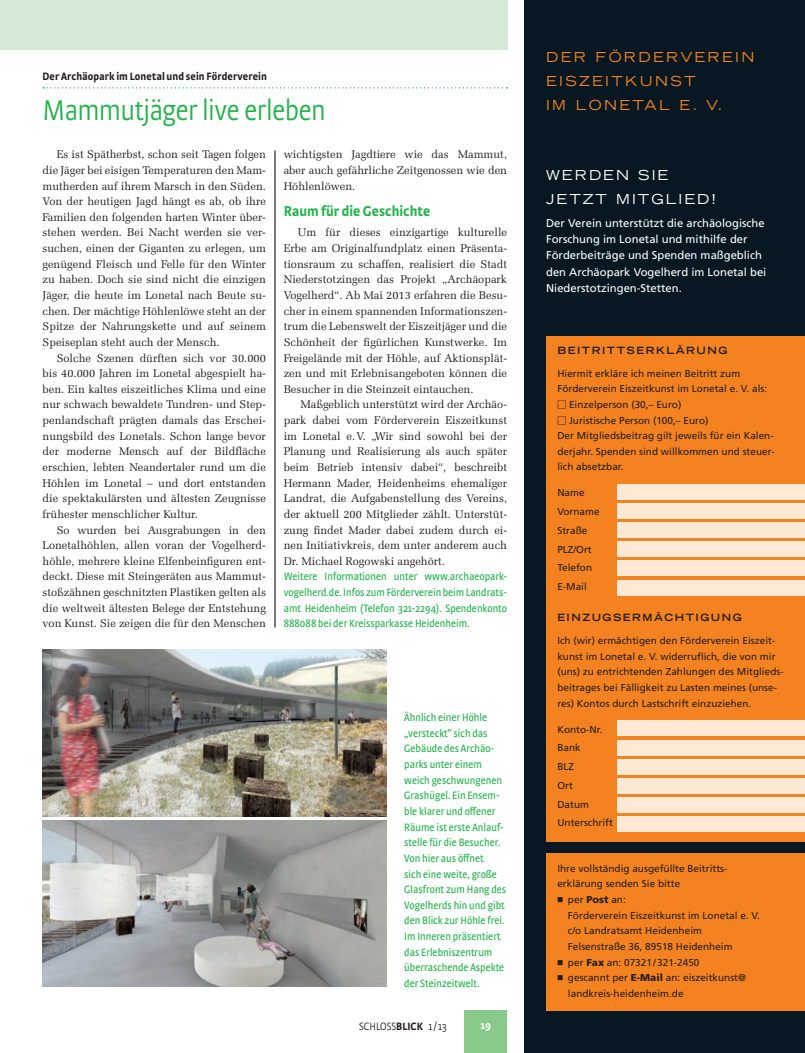
<style>
.page{position:relative;width:805px;height:1053px;background:#fff}
.page>*{position:absolute;margin:0;border:0;box-sizing:border-box;transform-origin:0 0}
.t1{font:300 30px "Strada Cond";letter-spacing:-.025em;color:#23b24b}
.t2{font:700 15px "Strada Cond";color:#23b24b}
.t3{font:expanded 13.75px/23.8px "Trade Gothic LH";letter-spacing:.17em;color:#f58220}
.t4{font:expanded 13.75px/23.8px "Trade Gothic LH";letter-spacing:.15em;color:#fff}
.t5{font:11.25px/15.6px "Zapf Elliptical 711 BT";color:#231f20;text-align:justify}
.t6{font:11.25px/15.6px "Strada Cond TF";color:#23b24b}
.t7{font:11.25px/15.6px "Strada Cond";color:#23b24b;text-align:justify}
.t8{font:11.25px/16.2px "Frutiger";color:#fff}
.t9{font:700 11.25px "Strada Cond";letter-spacing:.005em;color:#231f20}
.t10{font:300 11.25px "Strada Cond";color:#231f20}
.t11{font:700 11.25px "Strada Cond";color:#fff}
.t12{font:10px/18.8px "Frutiger";color:#231f20}
.t13{font:700 expanded 10px "Trade Gothic LH";letter-spacing:.15em;color:#231f20}
.s1{font-weight:700}
.s2{font-family:"Universal Newswith Comm Pi"}
.s3{font-weight:900}
</style>
<div class="page">
<div style="left:464px;top:1010px;width:43px;height:42px;background:#89ca8b"></div>
<div style="left:0;top:0;width:507px;height:50px;background:#d5ead4"></div>
<svg style="left:43px;top:87px;width:464px;height:1px"></svg>
<hr style="left:275px;top:150px;width:1px;height:477px;background:#231f20">
<div style="left:524px;top:0;width:280px;height:1052px;background:#071822"></div>
<div style="left:546px;top:336px;width:258px;height:674px;background:#f58220"></div>
<div style="left:525px;top:842px;width:279px;height:11px;background:#071822"></div>
<div style="left:617px;top:484px;width:187px;height:15px;background:#fee9d5"></div>
<div style="left:617px;top:503px;width:187px;height:15px;background:#fee9d5"></div>
<div style="left:617px;top:522px;width:187px;height:15px;background:#fee9d5"></div>
<div style="left:617px;top:541px;width:187px;height:16px;background:#fee9d5"></div>
<div style="left:617px;top:560px;width:187px;height:16px;background:#fee9d5"></div>
<div style="left:617px;top:580px;width:187px;height:15px;background:#fee9d5"></div>
<div style="left:617px;top:720px;width:187px;height:16px;background:#fee9d5"></div>
<div style="left:617px;top:740px;width:187px;height:15px;background:#fee9d5"></div>
<div style="left:617px;top:759px;width:187px;height:15px;background:#fee9d5"></div>
<div style="left:617px;top:778px;width:187px;height:15px;background:#fee9d5"></div>
<div style="left:617px;top:797px;width:187px;height:15px;background:#fee9d5"></div>
<div style="left:617px;top:816px;width:187px;height:16px;background:#fee9d5"></div>
<img style="left:43px;top:650px;width:343px;height:166px">
<img style="left:43px;top:820px;width:343px;height:166px">
<p class="t9" style="left:43px;top:69px;width:226px">Der Archäopark im Lonetal und sein Förderverein</p>
<h1 class="t1" style="left:43px;top:94px;width:285px">Mammutjäger live erleben</h1>
<p class="t5" style="left:43px;top:146px;width:225px;text-indent:14px">Es ist Spätherbst, schon seit Tagen folgen die Jäger bei eisigen Temperaturen den Mam&shy;mutherden auf ihrem Marsch in den Süden.<br>Von der heutigen Jagd hängt es ab, ob ihre Familien den folgenden harten Winter über&shy;stehen werden. Bei Nacht werden sie ver&shy;suchen, einen der Giganten zu erlegen, um genügend Fleisch und Felle für den Winter zu haben. Doch sie sind nicht die einzigen Jäger, die heute im Lonetal nach Beute su&shy;chen. Der mächtige Höhlenlöwe steht an der Spitze der Nahrungskette und auf seinem Speiseplan steht auch der Mensch.</p>
<p class="t5" style="left:43px;top:350px;width:225px;text-indent:14px">Solche Szenen dürften sich vor 30.000 bis 40.000 Jahren im Lonetal abgespielt ha&shy;ben. Ein kaltes eiszeitliches Klima und eine nur schwach bewaldete Tundren- und Step&shy;penlandschaft prägten damals das Erschei&shy;nungsbild des Lonetals. Schon lange bevor der moderne Mensch auf der Bildfläche erschien, lebten Neandertaler rund um die Höhlen im Lonetal – und dort entstanden die spektakulärsten und ältesten Zeugnisse frühester menschlicher Kultur.</p>
<p class="t5" style="left:43px;top:521px;width:225px;text-indent:14px">So wurden bei Ausgrabungen in den Lonetalhöhlen, allen voran der Vogelherd&shy;höhle, mehrere kleine Elfenbeinfiguren ent&shy;deckt. Diese mit Steingeräten aus Mammut&shy;stoßzähnen geschnitzten Plastiken gelten als die weltweit ältesten Belege der Entstehung von Kunst. Sie zeigen die für den Menschen</p>
<p class="t5" style="left:283px;top:146px;width:225px">wichtigsten Jagdtiere wie das Mammut, aber auch gefährliche Zeitgenossen wie den Höhlenlöwen.</p>
<h2 class="t2" style="left:283px;top:202px;width:148px">Raum für die Geschichte</h2>
<p class="t5" style="left:283px;top:225px;width:225px;text-indent:14px">Um für dieses einzigartige kulturelle Erbe am Originalfundplatz einen Präsenta&shy;tionsraum zu schaffen, realisiert die Stadt Niederstotzingen das Projekt „Archäopark Vogelherd“. Ab Mai 2013 erfahren die Besu&shy;cher in einem spannenden Informationszen&shy;trum die Lebenswelt der Eiszeitjäger und die Schönheit der figürlichen Kunstwerke. Im Freigelände mit der Höhle, auf Aktionsplät&shy;zen und mit Erlebnisangeboten können die Besucher in die Steinzeit eintauchen.</p>
<p class="t5" style="left:283px;top:396px;width:225px;text-indent:17px">Maßgeblich unterstützt wird der Archäo&shy;park dabei vom Förderverein Eiszeitkunst im Lonetal e.V. „Wir sind sowohl bei der Planung und Realisierung als auch später beim Betrieb intensiv dabei“, beschreibt Hermann Mader, Heidenheims ehemaliger Landrat, die Aufgabenstellung des Vereins, der aktuell 200 Mitglieder zählt. Unterstüt&shy;zung findet Mader dabei zudem durch ei&shy;nen Initiativkreis, dem unter anderem auch Dr. Michael Rogowski angehört.</p>
<p class="t7" style="left:283px;top:568px;width:225px">Weitere Informationen unter www.archaeopark&shy;vogelherd.de. Infos zum Förderverein beim Landrats&shy;amt Heidenheim (Telefon 321-2294). Spendenkonto 888088 bei der Kreissparkasse Heidenheim.</p>
<p class="t6" style="left:404px;top:709px;width:103px">Ähnlich einer Höhle „versteckt“ sich das<br>Gebäude des Archäo&shy;parks unter einem weich geschwungenen<br>Grashügel. Ein Ensem&shy;ble klarer und offener<br>Räume ist erste Anlauf&shy;stelle für die Besucher.<br>Von hier aus öffnet<br>sich eine weite, große<br>Glasfront zum Hang des<br>Vogelherds hin und gibt den Blick zur Höhle frei.<br>Im Inneren präsentiert das Erlebniszentrum überraschende Aspekte der Steinzeitwelt.</p>
<p class="t10" style="left:359px;top:1019px;width:89px">SCHLOSS<span class="s1">BLICK</span> 1/13</p>
<p class="t11" style="left:480px;top:1018px;width:12px">19</p>
<p class="t3" style="left:546px;top:45px;width:210px">D ER FÖRDERVEREIN<br>E ISZEITKUNST<br>IM L ONETAL E. V.</p>
<p class="t4" style="left:546px;top:163px;width:171px">WERDEN SIE<br>JETZT MITGLIED!</p>
<p class="t8" style="left:546px;top:215px;width:222px">Der Verein unterstützt die archäologische Forschung im Lonetal und mithilfe der Förderbeiträge und Spenden maßgeblich den Archäopark Vogelherd im Lonetal bei Niederstotzingen-Stetten.</p>
<p class="t13" style="left:557px;top:344px;width:171px">BEITRITTSERKLÄRUNG</p>
<p class="t12" style="left:557px;top:364px;width:184px">Hiermit erkläre ich meinen Beitritt zum</p>
<p class="t12" style="left:557px;top:379px;width:211px">Förderverein Eiszeitkunst im Lonetal e. V. als:</p>
<p class="t12" style="left:569px;top:395px;width:114px">Einzelperson (30,– Euro)</p>
<p class="t12" style="left:569px;top:410px;width:141px">Juristische Person (100,– Euro)</p>
<p class="t12" style="left:557px;top:426px;width:218px">Der Mitgliedsbeitrag gilt jeweils für ein Kalen-</p>
<p class="t12" style="left:557px;top:442px;width:219px">derjahr. Spenden sind willkommen und steuer-</p>
<p class="t12" style="left:557px;top:457px;width:68px">lich absetzbar.</p>
<p class="t12" style="left:557px;top:483px;width:44px">Name<br>Vorname<br>Straße<br>PLZ/Ort<br>Telefon<br>E-Mail</p>
<p class="t13" style="left:557px;top:611px;width:186px">EINZUGSERMÄCHTIGUNG</p>
<p class="t12" style="left:557px;top:632px;width:228px;line-height:15.6px">Ich (wir) ermächtigen den Förderverein Eiszeit&shy;kunst im Lonetal e. V. widerruflich, die von mir (uns) zu entrichtenden Zahlungen des Mitglieds&shy;beitrages bei Fälligkeit zu Lasten meines (unse&shy;res) Kontos durch Lastschrift einzuziehen.</p>
<p class="t12" style="left:557px;top:719px;width:57px">Konto-Nr.<br>Bank<br>BLZ<br>Ort<br>Datum<br>Unterschrift</p>
<p class="t12" style="left:557px;top:860px;width:172px;line-height:15.6px">Ihre vollständig ausgefüllte Beitritts&shy;erklärung senden Sie bitte<br><span class="s2">7</span> per <span class="s3">Post</span> an:</p>
<p class="t12" style="left:568px;top:905px;width:193px">Förderverein Eiszeitkunst im Lonetal e. V.</p>
<p class="t12" style="left:568px;top:921px;width:135px">c/o Landratsamt Heidenheim</p>
<p class="t12" style="left:568px;top:936px;width:166px">Felsenstraße 36, 89518 Heidenheim</p>
<p class="t12" style="left:557px;top:952px;width:144px"><span class="s2">7</span> per <span class="s3">Fax</span> an: 07321/321-2450</p>
<p class="t12" style="left:557px;top:968px;width:190px"><span class="s2">7</span> gescannt per <span class="s3">E-Mail</span> an: eiszeitkunst@</p>
<p class="t12" style="left:568px;top:983px;width:117px">landkreis-heidenheim.de</p>
</div>
